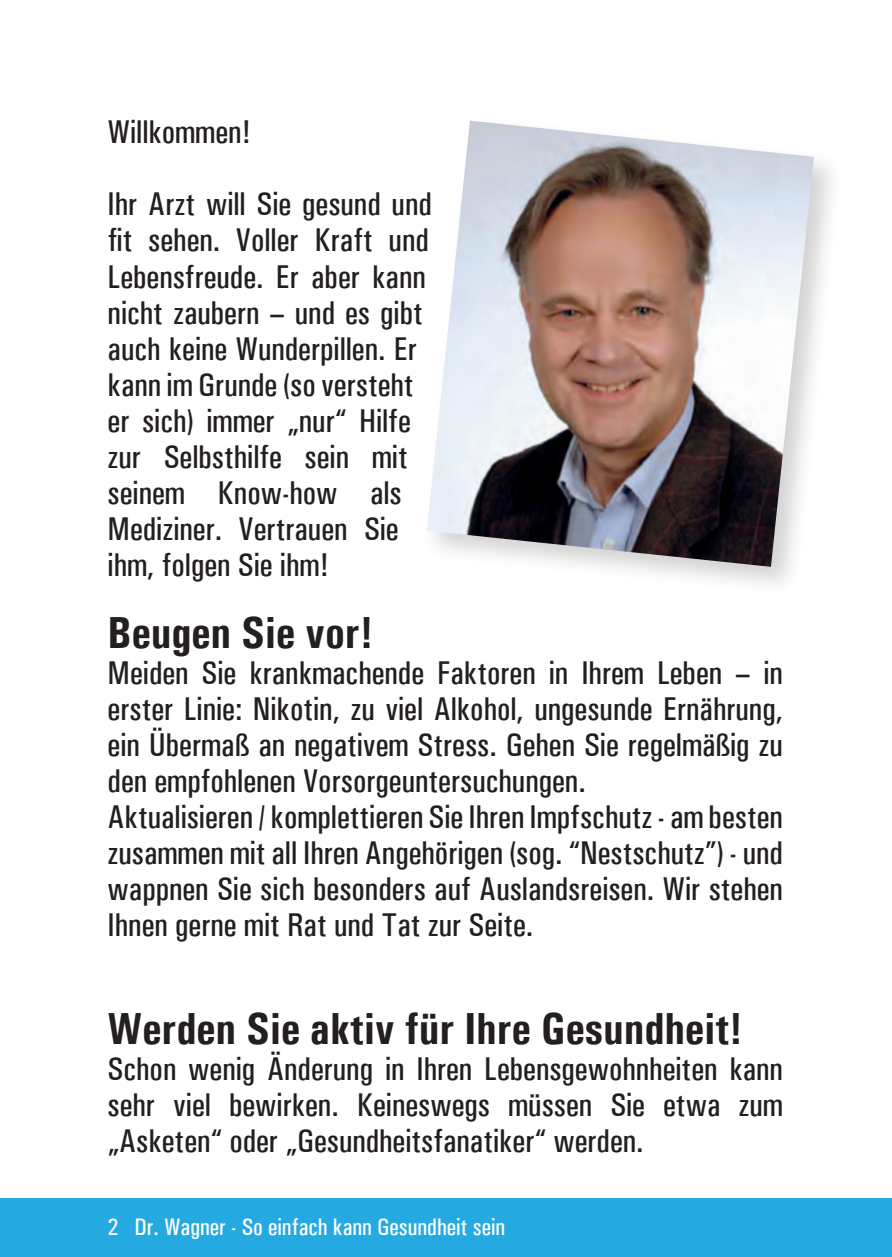
<style>
.page{position:relative;width:892px;height:1257px;background:#fff}
.page>*{position:absolute;margin:0;border:0;box-sizing:border-box;transform-origin:0 0}
.t1{font:700 condensed 45px "Univers";color:#231f20}
.t2{font:500 condensed 33px/36px "Univers";color:#231f20}
.t3{font:500 condensed 24px "Univers";color:#fff}
</style>
<div class="page">
<div style="left:0;top:1198px;width:891px;height:59px;background:#24aae1"></div>
<div style="left:422px;top:116px;width:421px;height:480px;background:#231f20;opacity:.2"></div>
<img style="left:427px;top:121px;width:387px;height:446px">
<p class="t2" style="left:108px;top:96px;width:326px;line-height:72px">Willkommen!<br>Ihr Arzt will Sie gesund und</p>
<p class="t2" style="left:108px;top:222px;width:323px">fit sehen. Voller Kraft und<br>Lebensfreude. Er aber kann nicht zaubern – und es gibt auch keine Wunderpillen. Er kann im Grunde (so versteht er sich) immer „nur“ Hilfe zur Selbsthilfe sein mit seinem Know-how als<br>Mediziner. Vertrauen Sie ihm, folgen Sie ihm!</p>
<h1 class="t1" style="left:108px;top:605px;width:267px">Beugen Sie vor!</h1>
<p class="t2" style="left:108px;top:654px;width:677px">Meiden Sie krankmachende Faktoren in Ihrem Leben – in erster Linie: Nikotin, zu viel Alkohol, ungesunde Ernährung, ein Übermaß an negativem Stress. Gehen Sie regelmäßig zu den empfohlenen Vorsorgeuntersuchungen.<br>Aktualisieren / komplettieren Sie Ihren Impfschutz - am besten zusammen mit all Ihren Angehörigen (sog. “Nestschutz”) - und wappnen Sie sich besonders auf Auslandsreisen. Wir stehen Ihnen gerne mit Rat und Tat zur Seite.</p>
<h1 class="t1" style="left:108px;top:1001px;width:636px">Werden Sie aktiv für Ihre Gesundheit!</h1>
<p class="t2" style="left:108px;top:1050px;width:676px;text-align:justify">Schon wenig Änderung in Ihren Lebensgewohnheiten kann sehr viel bewirken. Keineswegs müssen Sie etwa zum „Asketen“ oder „Gesundheitsfanatiker“ werden.</p>
<p class="t3" style="left:108px;top:1212px;width:399px">2 Dr. Wagner - So einfach kann Gesundheit sein</p>
</div>
